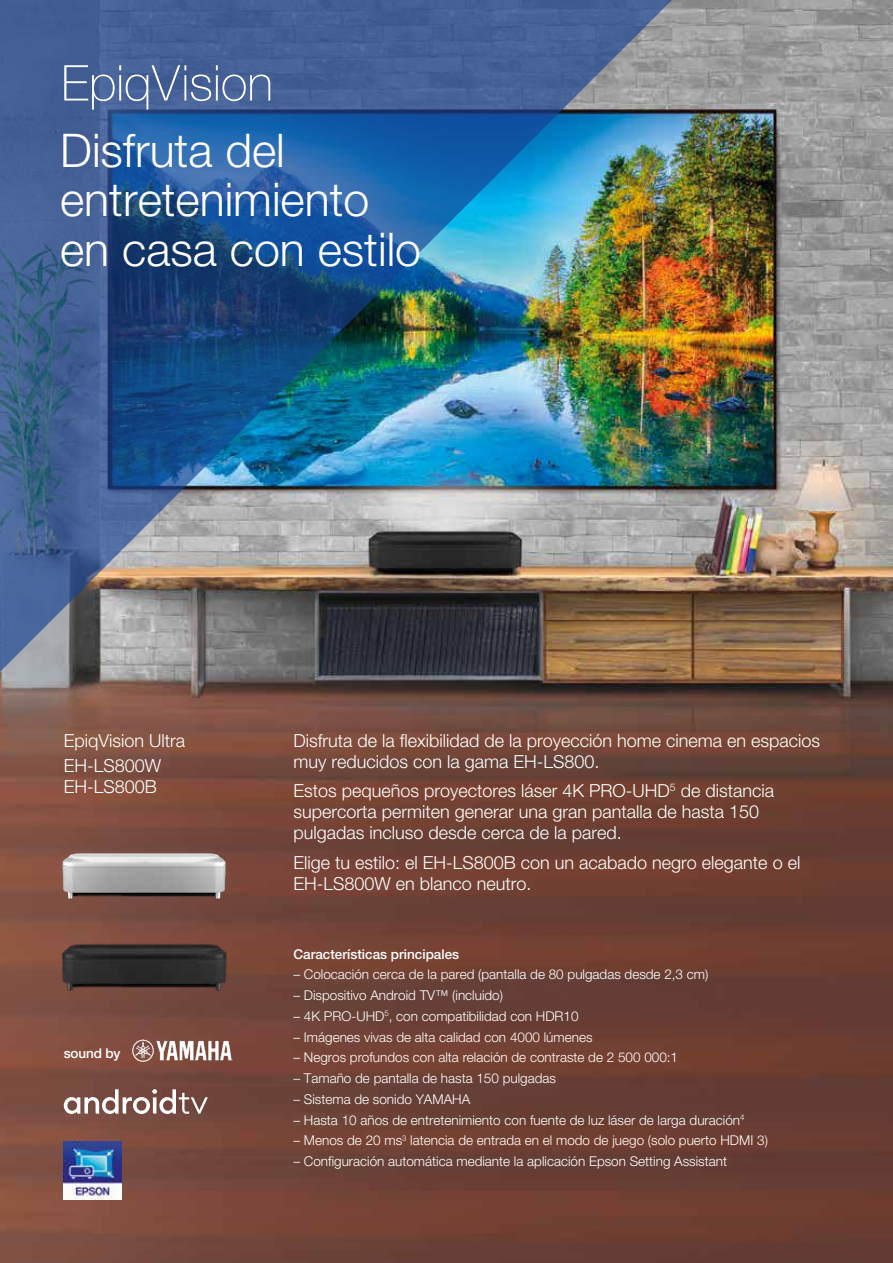
<style>
.page{position:relative;width:893px;height:1263px;background:#fff}
.page>*{position:absolute;margin:0;border:0;box-sizing:border-box;transform-origin:0 0}
.t1{font:300 46.5px/49.5px "Helvetica Neue LT";color:#fff}
.t2{font:300 18px/21px "Helvetica Neue LT";color:#fff}
.t3{font:300 13.5px "Helvetica Neue LT";color:#fff}
.t4{font:500 13.5px "Helvetica Neue LT";color:#fff}
</style>
<div class="page">
<img style="left:0;top:0;width:893px;height:1263px">
<img style="left:0;top:0;width:672px;height:672px">
<img style="left:132px;top:1038px;width:100px;height:24px">
<svg style="left:64px;top:1089px;width:144px;height:25px"></svg>
<img style="left:60px;top:940px;width:170px;height:54px">
<img style="left:60px;top:848px;width:170px;height:54px">
<svg style="left:64px;top:65px;width:206px;height:45px;background:#5e76a5"></svg>
<img style="left:64px;top:1141px;width:58px;height:58px">
<h1 class="t1" style="left:60px;top:125px;width:362px">Disfruta del entretenimiento en casa con estilo</h1>
<h2 class="t2" style="left:64px;top:727px;width:123px;line-height:25.2px">EpiqVision Ultra<br>EH-LS800W</h2>
<h2 class="t2" style="left:64px;top:776px;width:95px">EH-LS800B</h2>
<p class="t4" style="left:64px;top:1045px;width:58px">sound by</p>
<h2 class="t2" style="left:293px;top:729px;width:528px">Disfruta de la flexibilidad de la proyección home cinema en espacios muy reducidos con la gama EH-LS800.</h2>
<h2 class="t2" style="left:293px;top:780px;width:482px">Estos pequeños proyectores láser 4K PRO-UHD<sup>5</sup> de distancia supercorta permiten generar una gran pantalla de hasta 150 pulgadas incluso desde cerca de la pared.</h2>
<h2 class="t2" style="left:293px;top:851px;width:508px">Elige tu estilo: el EH-LS800B con un acabado negro elegante o el<br>EH-LS800W en blanco neutro.</h2>
<p class="t4" style="left:293px;top:946px;width:167px">Características principales</p>
<p class="t3" style="left:293px;top:966px;width:416px">– Colocación cerca de la pared (pantalla de 80 pulgadas desde 2,3 cm)</p>
<p class="t3" style="left:293px;top:987px;width:211px">– Dispositivo Android TV™ (incluido)</p>
<p class="t3" style="left:293px;top:1008px;width:287px">– 4K PRO-UHD<sup>5</sup>, con compatibilidad con HDR10</p>
<p class="t3" style="left:293px;top:1028px;width:301px">– Imágenes vivas de alta calidad con 4000 lúmenes</p>
<p class="t3" style="left:293px;top:1049px;width:386px">– Negros profundos con alta relación de contraste de 2 500 000:1</p>
<p class="t3" style="left:293px;top:1070px;width:264px">– Tamaño de pantalla de hasta 150 pulgadas</p>
<p class="t3" style="left:293px;top:1091px;width:178px">– Sistema de sonido YAMAHA</p>
<p class="t3" style="left:293px;top:1111px;width:453px">– Hasta 10 años de entretenimiento con fuente de luz láser de larga duración<sup>4</sup></p>
<p class="t3" style="left:293px;top:1132px;width:476px">– Menos de 20 ms<sup>3</sup> latencia de entrada en el modo de juego (solo puerto HDMI 3)</p>
<p class="t3" style="left:293px;top:1153px;width:435px">– Configuración automática mediante la aplicación Epson Setting Assistant</p>
</div>
